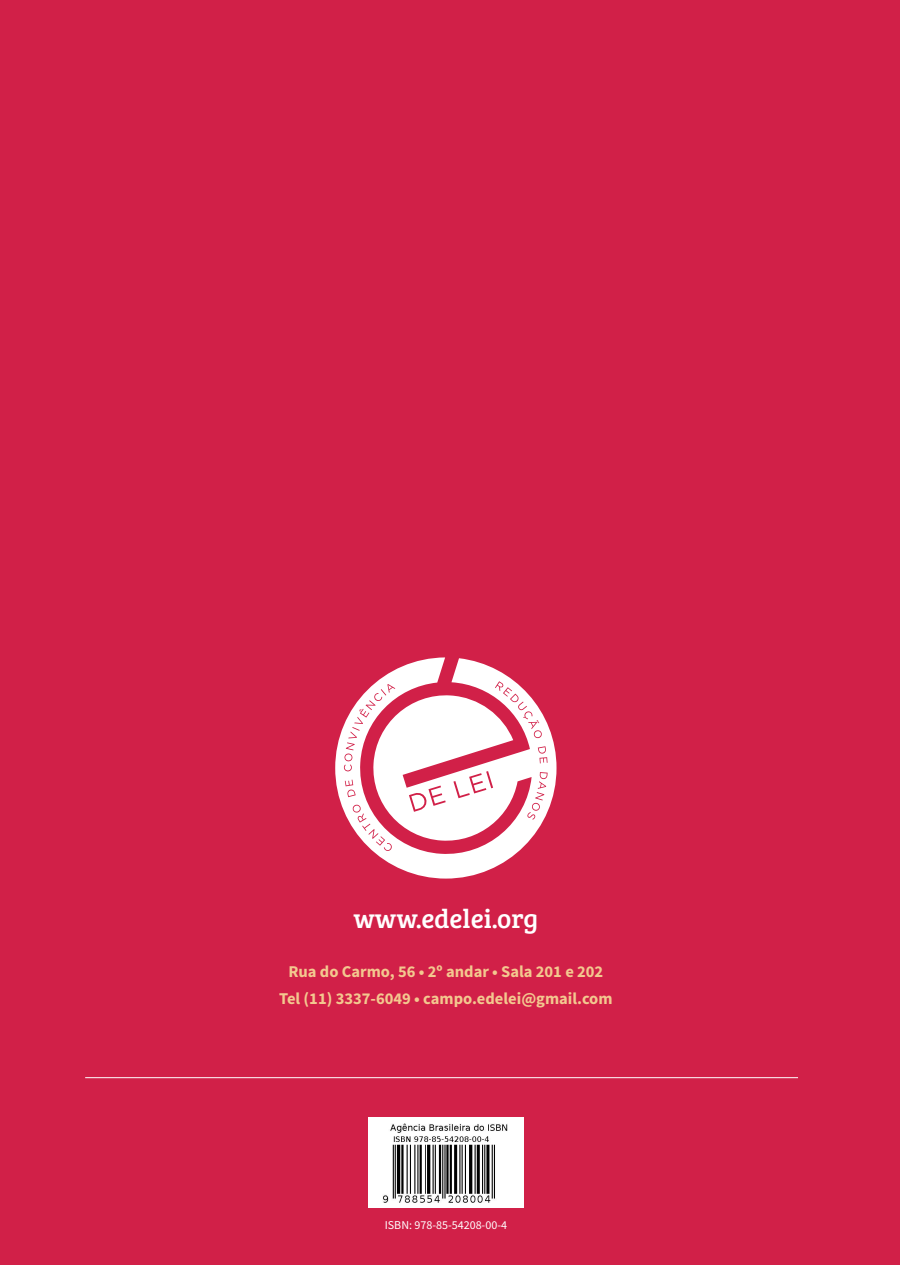
<style>
.page{position:relative;width:900px;height:1265px;background:#fff}
.page>*{position:absolute;margin:0;border:0;box-sizing:border-box;transform-origin:0 0}
.t1{font:27px "Bree Serif";color:#fff}
.t2{font:700 16.5px "Source Sans Pro";color:#f3c88f}
.t3{font:12px "Source Sans Pro";color:#fff}
</style>
<div class="page">
<div style="left:0;top:0;width:899px;height:1265px;background:#d12048"></div>
<svg style="left:335px;top:657px;width:221px;height:221px;fill:#fff"></svg>
<svg style="left:411px;top:794px;width:14px;height:15px"></svg>
<svg style="left:352px;top:804px;width:40px;height:47px"></svg>
<svg style="left:345px;top:780px;width:10px;height:17px"></svg>
<svg style="left:344px;top:684px;width:51px;height:87px"></svg>
<svg style="left:495px;top:681px;width:47px;height:57px"></svg>
<svg style="left:537px;top:746px;width:10px;height:17px"></svg>
<svg style="left:527px;top:772px;width:20px;height:48px"></svg>
<div style="left:368px;top:1117px;width:155px;height:91px;background:#fff"></div>
<img style="left:383px;top:1123px;width:124px;height:79px">
<hr style="left:85px;top:1077px;width:712px;height:1px;background:#fff">
<p class="t1" style="left:353px;top:898px;width:186px">www.edelei.org</p>
<p class="t2" style="left:288px;top:960px;width:316px">Rua do Carmo, 56 • 2º andar • Sala 201 e 202</p>
<p class="t2" style="left:279px;top:987px;width:335px">Tel (11) 3337-6049 • campo.edelei@gmail.com</p>
<p class="t3" style="left:384px;top:1217px;width:124px">ISBN: 978-85-54208-00-4</p>
</div>
